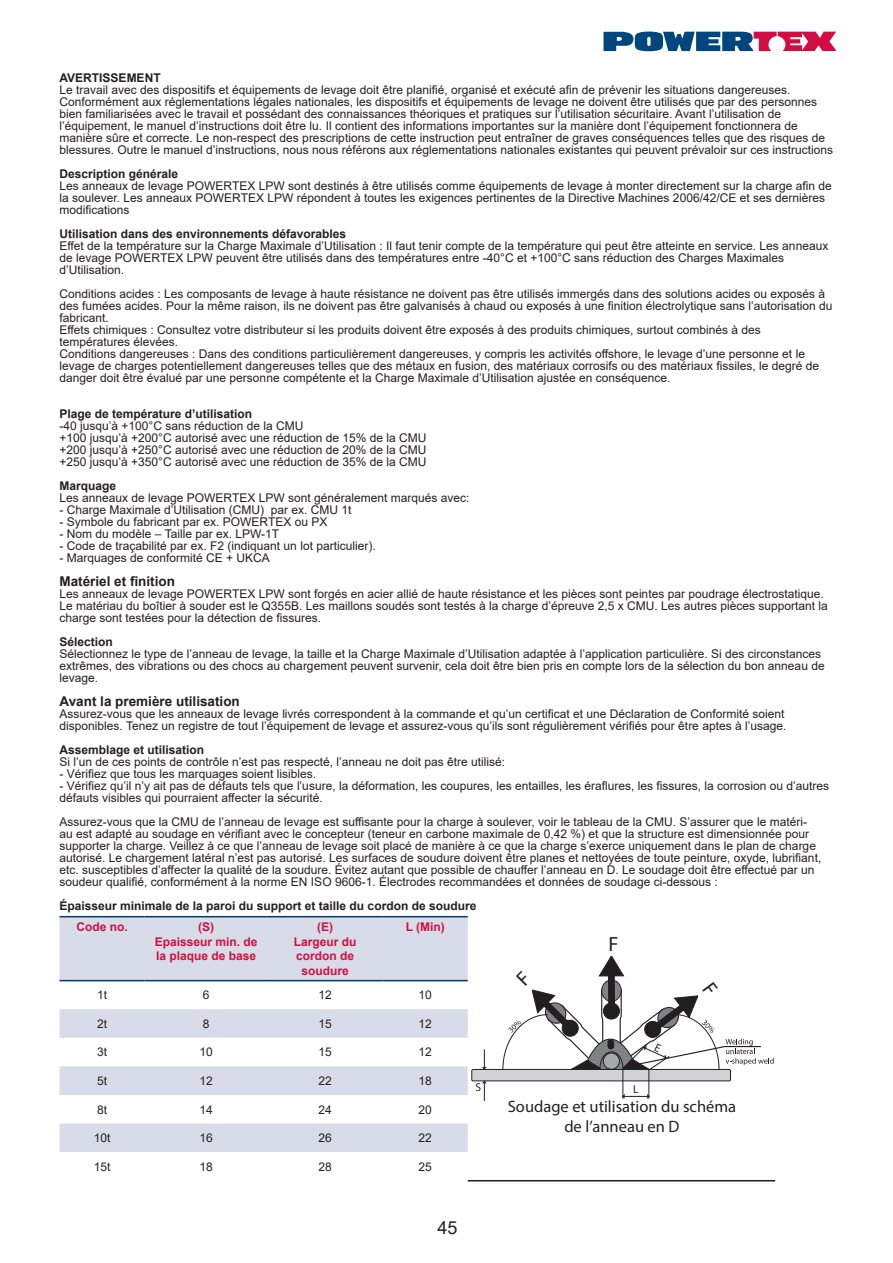
<style>
.page{position:relative;width:893px;height:1263px;background:#fff}
.page>*{position:absolute;margin:0;border:0;box-sizing:border-box;transform-origin:0 0}
.t1{font:20.55px "Myriad Pro";color:#231f20}
.t2{font:18px "Arial";color:#231f20}
.t3{font:16.5px/19.8px "Myriad Pro";color:#231f20;text-align:center}
.t4{font:700 13.5px "Arial";color:#231f20}
.t5{font:12px/12px "Arial";color:#231f20}
.t6{font:700 12px "Arial";color:#231f20}
.t7{font:700 12px/14.4px "Arial";color:#cd1141;text-align:center}
.t8{font:11.4px "Myriad Pro";color:#231f20}
.s1{font-weight:700}
</style>
<div class="page">
<svg style="left:603px;top:32px;width:233px;height:19px"></svg>
<svg style="left:60px;top:917px;width:408px;height:235px;fill:#d7dce8"></svg>
<hr style="left:468px;top:1180px;width:307px;height:1px;background:#231f20">
<hr style="left:60px;top:916px;width:85px;height:1px;background:#003965">
<hr style="left:145px;top:916px;width:123px;height:1px;background:#003965">
<hr style="left:268px;top:916px;width:115px;height:1px;background:#003965">
<hr style="left:383px;top:916px;width:85px;height:1px;background:#003965">
<hr style="left:60px;top:980px;width:85px;height:1px;background:#003965">
<hr style="left:145px;top:980px;width:123px;height:1px;background:#003965">
<hr style="left:268px;top:980px;width:115px;height:1px;background:#003965">
<hr style="left:383px;top:980px;width:85px;height:1px;background:#003965">
<div style="left:472px;top:1069px;width:258px;height:12px;background:#d1d2d4"></div>
<div style="left:471px;top:1069px;width:260px;height:12px;border:1px solid #231f20"></div>
<svg style="left:482px;top:1080px;width:5px;height:21px"></svg>
<svg style="left:482px;top:1049px;width:5px;height:21px"></svg>
<svg style="left:502px;top:956px;width:272px;height:143px"></svg>
<p class="t5" style="left:60px;top:72px;width:775px"><span class="s1">AVERTISSEMENT<br></span>Le travail avec des dispositifs et équipements de levage doit être planifié, organisé et exécuté afin de prévenir les situations dangereuses.<br>Conformément aux réglementations légales nationales, les dispositifs et équipements de levage ne doivent être utilisés que par des personnes bien familiarisées avec le travail et possédant des connaissances théoriques et pratiques sur l’utilisation sécuritaire. Avant l’utilisation de l’équipement, le manuel d’instructions doit être lu. Il contient des informations importantes sur la manière dont l’équipement fonctionnera de manière sûre et correcte. Le non-respect des prescriptions de cette instruction peut entraîner de graves conséquences telles que des risques de blessures. Outre le manuel d’instructions, nous nous référons aux réglementations nationales existantes qui peuvent prévaloir sur ces instructions</p>
<p class="t6" style="left:60px;top:165px;width:120px">Description générale</p>
<p class="t5" style="left:60px;top:180px;width:774px">Les anneaux de levage POWERTEX LPW sont destinés à être utilisés comme équipements de levage à monter directement sur la charge afin de la soulever. Les anneaux POWERTEX LPW répondent à toutes les exigences pertinentes de la Directive Machines 2006/42/CE et ses dernières modifications</p>
<p class="t6" style="left:60px;top:225px;width:288px">Utilisation dans des environnements défavorables</p>
<p class="t5" style="left:60px;top:240px;width:770px">Effet de la température sur la Charge Maximale d’Utilisation : Il faut tenir compte de la température qui peut être atteinte en service. Les anneaux de levage POWERTEX LPW peuvent être utilisés dans des températures entre -40°C et +100°C sans réduction des Charges Maximales d’Utilisation.</p>
<p class="t5" style="left:60px;top:288px;width:775px">Conditions acides : Les composants de levage à haute résistance ne doivent pas être utilisés immergés dans des solutions acides ou exposés à des fumées acides. Pour la même raison, ils ne doivent pas être galvanisés à chaud ou exposés à une finition électrolytique sans l’autorisation du fabricant.</p>
<p class="t5" style="left:60px;top:324px;width:703px">Effets chimiques : Consultez votre distributeur si les produits doivent être exposés à des produits chimiques, surtout combinés à des températures élevées.</p>
<p class="t5" style="left:60px;top:348px;width:761px">Conditions dangereuses : Dans des conditions particulièrement dangereuses, y compris les activités offshore, le levage d’une personne et le levage de charges potentiellement dangereuses telles que des métaux en fusion, des matériaux corrosifs ou des matériaux fissiles, le degré de danger doit être évalué par une personne compétente et la Charge Maximale d’Utilisation ajustée en conséquence.</p>
<p class="t6" style="left:60px;top:405px;width:194px">Plage de température d’utilisation</p>
<p class="t5" style="left:60px;top:420px;width:245px">-40 jusqu’à +100°C sans réduction de la CMU</p>
<p class="t5" style="left:60px;top:432px;width:368px">+100 jusqu’à +200°C autorisé avec une réduction de 15% de la CMU</p>
<p class="t5" style="left:60px;top:444px;width:368px">+200 jusqu’à +250°C autorisé avec une réduction de 20% de la CMU +250 jusqu’à +350°C autorisé avec une réduction de 35% de la CMU</p>
<p class="t5" style="left:60px;top:480px;width:411px"><span class="s1">Marquage<br></span>Les anneaux de levage POWERTEX LPW sont généralement marqués avec:</p>
<p class="t5" style="left:60px;top:504px;width:294px">- Charge Maximale d’Utilisation (CMU) par ex. CMU 1t</p>
<p class="t5" style="left:60px;top:516px;width:269px">- Symbole du fabricant par ex. POWERTEX ou PX</p>
<p class="t5" style="left:60px;top:528px;width:221px">- Nom du modèle – Taille par ex. LPW-1T</p>
<p class="t5" style="left:60px;top:540px;width:318px">- Code de traçabilité par ex. F2 (indiquant un lot particulier).</p>
<p class="t5" style="left:60px;top:552px;width:212px">- Marquages de conformité CE + UKCA</p>
<p class="t4" style="left:60px;top:572px;width:117px">Matériel et finition</p>
<p class="t5" style="left:60px;top:588px;width:770px">Les anneaux de levage POWERTEX LPW sont forgés en acier allié de haute résistance et les pièces sont peintes par poudrage électrostatique.<br>Le matériau du boîtier à souder est le Q355B. Les maillons soudés sont testés à la charge d’épreuve 2,5 x CMU. Les autres pièces supportant la charge sont testées pour la détection de fissures.</p>
<p class="t5" style="left:60px;top:636px;width:767px"><span class="s1">Sélection<br></span>Sélectionnez le type de l’anneau de levage, la taille et la Charge Maximale d’Utilisation adaptée à l’application particulière. Si des circonstances extrêmes, des vibrations ou des chocs au chargement peuvent survenir, cela doit être bien pris en compte lors de la sélection du bon anneau de levage.</p>
<p class="t4" style="left:60px;top:692px;width:182px">Avant la première utilisation</p>
<p class="t5" style="left:60px;top:708px;width:728px">Assurez-vous que les anneaux de levage livrés correspondent à la commande et qu’un certificat et une Déclaration de Conformité soient disponibles. Tenez un registre de tout l’équipement de levage et assurez-vous qu’ils sont régulièrement vérifiés pour être aptes à l’usage.</p>
<p class="t6" style="left:60px;top:741px;width:146px">Assemblage et utilisation</p>
<p class="t5" style="left:60px;top:756px;width:447px">Si l’un de ces points de contrôle n’est pas respecté, l’anneau ne doit pas être utilisé:</p>
<p class="t5" style="left:60px;top:768px;width:258px">- Vérifiez que tous les marquages soient lisibles.</p>
<p class="t5" style="left:60px;top:780px;width:771px">- Vérifiez qu’il n’y ait pas de défauts tels que l’usure, la déformation, les coupures, les entailles, les éraflures, les fissures, la corrosion ou d’autres défauts visibles qui pourraient affecter la sécurité.</p>
<p class="t5" style="left:60px;top:816px;width:763px">Assurez-vous que la CMU de l’anneau de levage est suffisante pour la charge à soulever, voir le tableau de la CMU. S’assurer que le matéri&shy;au est adapté au soudage en vérifiant avec le concepteur (teneur en carbone maximale de 0,42 %) et que la structure est dimensionnée pour supporter la charge. Veillez à ce que l’anneau de levage soit placé de manière à ce que la charge s’exerce uniquement dans le plan de charge autorisé. Le chargement latéral n’est pas autorisé. Les surfaces de soudure doivent être planes et nettoyées de toute peinture, oxyde, lubrifiant, etc. susceptibles d’affecter la qualité de la soudure. Évitez autant que possible de chauffer l’anneau en D. Le soudage doit être effectué par un soudeur qualifié, conformément à la norme EN ISO 9606-1. Électrodes recommandées et données de soudage ci-dessous :</p>
<p class="t6" style="left:60px;top:897px;width:418px">Épaisseur minimale de la paroi du support et taille du cordon de soudure</p>
<p class="t7" style="left:76px;top:920px;width:53px">Code no.</p>
<p class="t7" style="left:155px;top:920px;width:104px">(S)<br>Epaisseur min. de la plaque de base</p>
<p class="t7" style="left:294px;top:920px;width:64px">(E)<br>Largeur du cordon de soudure</p>
<p class="t7" style="left:406px;top:920px;width:41px">L (Min)</p>
<p class="t1" style="left:608px;top:931px;width:12px">F</p>
<p class="t5" style="left:97px;top:989px;width:12px">1t</p>
<p class="t5" style="left:203px;top:989px;width:8px">6</p>
<p class="t5" style="left:319px;top:989px;width:15px">12</p>
<p class="t5" style="left:419px;top:989px;width:15px">10</p>
<p class="t5" style="left:97px;top:1017px;width:12px">2t</p>
<p class="t5" style="left:203px;top:1017px;width:8px">8</p>
<p class="t5" style="left:319px;top:1017px;width:15px">15</p>
<p class="t5" style="left:419px;top:1017px;width:15px">12</p>
<p class="t5" style="left:97px;top:1046px;width:12px">3t</p>
<p class="t5" style="left:200px;top:1046px;width:15px">10</p>
<p class="t5" style="left:319px;top:1046px;width:15px">15</p>
<p class="t5" style="left:419px;top:1046px;width:15px">12</p>
<p class="t5" style="left:97px;top:1075px;width:12px">5t</p>
<p class="t5" style="left:200px;top:1075px;width:15px">12</p>
<p class="t5" style="left:319px;top:1075px;width:15px">22</p>
<p class="t5" style="left:419px;top:1075px;width:15px">18</p>
<p class="t5" style="left:97px;top:1103px;width:12px">8t</p>
<p class="t5" style="left:200px;top:1103px;width:15px">14</p>
<p class="t5" style="left:319px;top:1103px;width:15px">24</p>
<p class="t5" style="left:419px;top:1103px;width:15px">20</p>
<p class="t5" style="left:94px;top:1132px;width:18px">10t</p>
<p class="t5" style="left:200px;top:1132px;width:15px">16</p>
<p class="t5" style="left:319px;top:1132px;width:15px">26</p>
<p class="t5" style="left:419px;top:1132px;width:15px">22</p>
<p class="t5" style="left:94px;top:1160px;width:18px">15t</p>
<p class="t5" style="left:200px;top:1160px;width:15px">18</p>
<p class="t5" style="left:319px;top:1160px;width:15px">28</p>
<p class="t5" style="left:419px;top:1160px;width:15px">25</p>
<p class="t8" style="left:476px;top:1080px;width:7px">S</p>
<h2 class="t2" style="left:437px;top:1216px;width:22px">45</h2>
<p class="t8" style="left:633px;top:1082px;width:7px">L</p>
<p class="t3" style="left:508px;top:1096px;width:230px">Soudage et utilisation du schéma de l’anneau en D</p>
</div>
